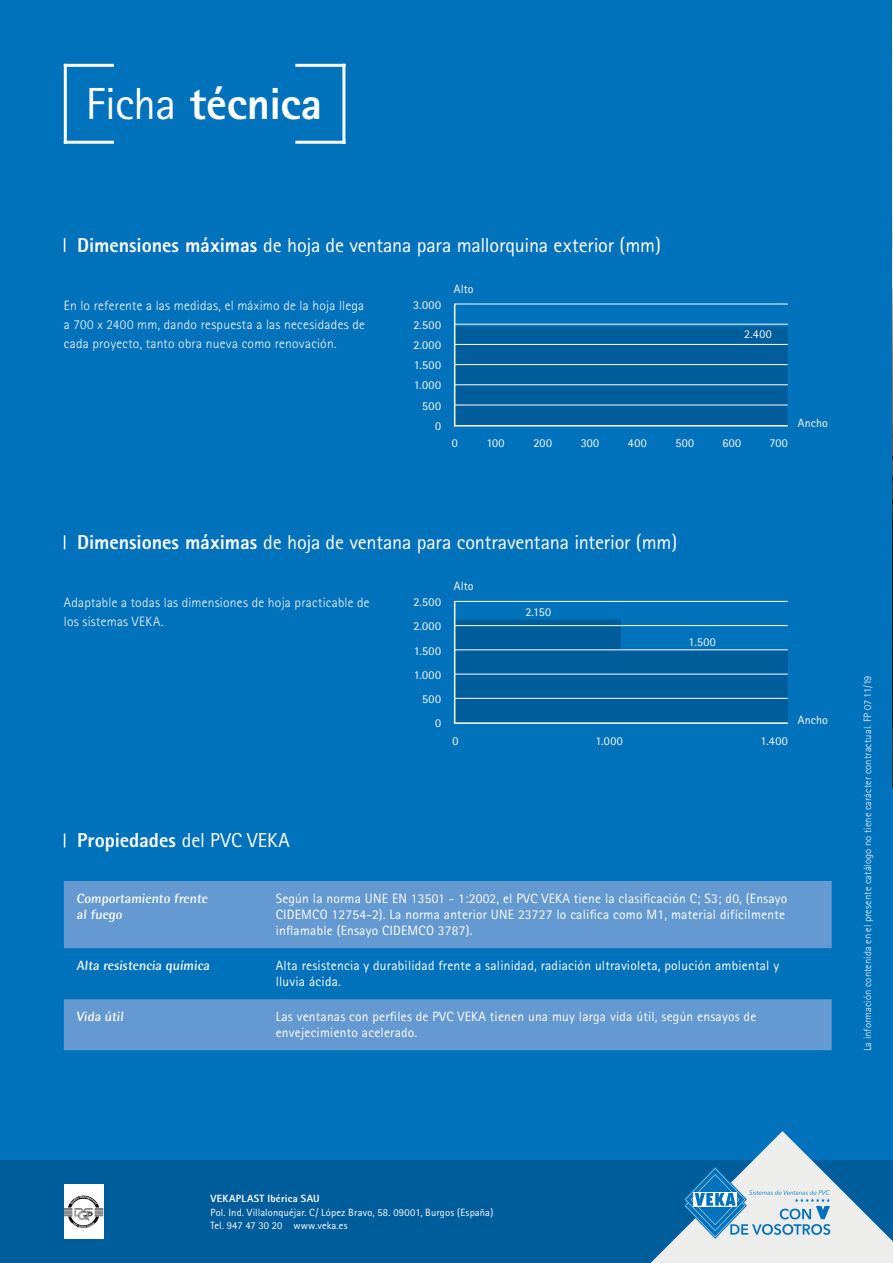
<style>
.page{position:relative;width:893px;height:1263px;background:#0072bc}
.page>*{position:absolute;margin:0;border:0;box-sizing:border-box;transform-origin:0 0}
.t1{font:800 45px "Rotis Sans Serif";letter-spacing:-.005em;color:#fff}
.t2{font:20.25px "Rotis Sans Serif";letter-spacing:-.01em;color:#fff}
.t3{font:800 20.25px "Rotis Sans Serif";color:#fff}
.t4{font:13.5px/16.2px "Rotis Sans Serif";letter-spacing:.015em;color:#fff}
.t5{font:300 13.5px/18.8px "Rotis Sans Serif";letter-spacing:.02em;color:#fff;text-align:justify}
.t6{font:700 13.5px/16.2px "Rotis Semi Sans";color:#fff}
.t7{font:12px/20.1px "Rotis Sans Serif";letter-spacing:.035em;color:#fff;text-align:right}
.t8{font:10.5px/13.5px "Rotis Sans Serif";letter-spacing:.015em;color:#fff}
.t9{font:300 10.5px "Rotis Sans Serif";letter-spacing:.015em;color:#fff}
.t10{font:800 10.5px "Rotis Sans Serif";letter-spacing:.025em;color:#fff}
.s1{font-weight:400}
.s2{font-weight:800}
</style>
<div class="page">
<div style="left:0;top:1161px;width:893px;height:102px;background:#005d9c"></div>
<svg style="left:64px;top:833px;width:1px;height:14px"></svg>
<svg style="left:64px;top:881px;width:768px;height:169px;fill:#6599d1"></svg>
<img style="left:892px;top:1px;width:1px;height:779px">
<svg style="left:64px;top:238px;width:1px;height:14px"></svg>
<div style="left:455px;top:327px;width:333px;height:99px;background:#005d9c"></div>
<hr style="left:454px;top:304px;width:1px;height:122px;background:#fff">
<hr style="left:454px;top:425px;width:334px;height:1px;background:#fff">
<hr style="left:454px;top:324px;width:334px;height:1px;background:#fff">
<hr style="left:454px;top:304px;width:334px;height:1px;background:#fff">
<hr style="left:454px;top:344px;width:334px;height:1px;background:#fff">
<hr style="left:454px;top:364px;width:334px;height:1px;background:#fff">
<hr style="left:454px;top:385px;width:334px;height:1px;background:#fff">
<hr style="left:454px;top:405px;width:334px;height:1px;background:#fff">
<svg style="left:64px;top:535px;width:1px;height:14px"></svg>
<svg style="left:455px;top:619px;width:333px;height:103px;background:#0362a2"></svg>
<hr style="left:454px;top:601px;width:1px;height:123px;background:#fff">
<hr style="left:454px;top:722px;width:334px;height:2px;background:#fff">
<hr style="left:454px;top:601px;width:334px;height:1px;background:#fff">
<hr style="left:454px;top:625px;width:334px;height:1px;background:#fff">
<hr style="left:454px;top:650px;width:334px;height:1px;background:#fff">
<hr style="left:454px;top:674px;width:334px;height:1px;background:#fff">
<hr style="left:454px;top:698px;width:334px;height:1px;background:#fff">
<svg style="left:64px;top:1185px;width:39px;height:54px;background:#ddddde"></svg>
<img style="left:70px;top:1196px;width:14px;height:7px">
<hr style="left:64px;top:64px;width:3px;height:80px;background:#fff">
<hr style="left:64px;top:141px;width:50px;height:3px;background:#fff">
<hr style="left:64px;top:64px;width:50px;height:3px;background:#fff">
<hr style="left:342px;top:64px;width:3px;height:80px;background:#fff">
<hr style="left:295px;top:141px;width:50px;height:3px;background:#fff">
<hr style="left:295px;top:64px;width:50px;height:3px;background:#fff">
<svg style="left:638px;top:1131px;width:255px;height:132px"></svg>
<h1 class="t1" style="left:86px;top:75px;width:238px"><span class="s1">Ficha</span> técnica</h1>
<h2 class="t2" style="left:77px;top:233px;width:585px"><span class="s2">Dimensiones máximas</span> de hoja de ventana para mallorquina exterior (mm)</h2>
<p class="t5" style="left:64px;top:296px;width:303px">En lo referente a las medidas, el máximo de la hoja llega a 700 x 2400 mm, dando respuesta a las necesidades de cada proyecto, tanto obra nueva como renovación.</p>
<p class="t7" style="left:413px;top:294px;width:29px">3.000</p>
<p class="t7" style="left:413px;top:315px;width:29px">2.500</p>
<p class="t7" style="left:413px;top:335px;width:29px">2.000<br>1.500<br>1.000<br>500<br>0</p>
<p class="t7" style="left:454px;top:279px;width:21px">Alto</p>
<p class="t7" style="left:452px;top:433px;width:7px">0</p>
<p class="t7" style="left:486px;top:433px;width:20px">100</p>
<p class="t7" style="left:534px;top:433px;width:20px">200</p>
<p class="t7" style="left:581px;top:433px;width:20px">300</p>
<p class="t7" style="left:744px;top:324px;width:29px">2.400</p>
<p class="t7" style="left:628px;top:433px;width:20px">400</p>
<p class="t7" style="left:675px;top:433px;width:20px">500</p>
<p class="t7" style="left:722px;top:433px;width:20px">600</p>
<p class="t7" style="left:769px;top:433px;width:20px">700</p>
<p class="t7" style="left:798px;top:412px;width:32px">Ancho</p>
<h2 class="t2" style="left:77px;top:531px;width:602px"><span class="s2">Dimensiones máximas</span> de hoja de ventana para contraventana interior (mm)</h2>
<p class="t5" style="left:64px;top:593px;width:307px">Adaptable a todas las dimensiones de hoja practicable de los sistemas VEKA.</p>
<p class="t7" style="left:413px;top:592px;width:29px">2.500</p>
<p class="t7" style="left:413px;top:616px;width:29px">2.000</p>
<p class="t7" style="left:414px;top:638px;width:29px;line-height:24.2px">1.500<br>1.000<br>500<br>0</p>
<p class="t7" style="left:454px;top:576px;width:21px">Alto</p>
<p class="t7" style="left:452px;top:730px;width:7px">0</p>
<p class="t7" style="left:525px;top:602px;width:27px">2.150</p>
<p class="t7" style="left:689px;top:631px;width:29px">1.500</p>
<p class="t7" style="left:596px;top:730px;width:29px">1.000</p>
<p class="t7" style="left:761px;top:730px;width:29px">1.400</p>
<p class="t7" style="left:798px;top:710px;width:32px">Ancho</p>
<h2 class="t3" style="left:77px;top:828px;width:214px">Propiedades <span class="s1">del PVC VEKA</span></h2>
<p class="t6" style="left:77px;top:890px;width:134px">Comportamiento frente al fuego</p>
<p class="t4" style="left:276px;top:890px;width:513px">Según la norma UNE EN 13501 - 1:2002, el PVC VEKA tiene la clasificación C; S3; d0, (Ensayo<br>CIDEMCO 12754-2). La norma anterior UNE 23727 lo califica como M1, material difícilmente inflamable (Ensayo CIDEMCO 3787).</p>
<p class="t6" style="left:77px;top:957px;width:136px">Alta resistencia química</p>
<p class="t4" style="left:276px;top:957px;width:505px">Alta resistencia y durabilidad frente a salinidad, radiación ultravioleta, polución ambiental y lluvia ácida.</p>
<p class="t6" style="left:77px;top:1008px;width:50px">Vida útil</p>
<p class="t4" style="left:276px;top:1008px;width:482px">Las ventanas con perfiles de PVC VEKA tienen una muy larga vida útil, según ensayos de envejecimiento acelerado.</p>
<p class="t9" style="left:862px;top:1051px;width:377px;rotate:-90deg">La información contenida en el presente catálogo no tiene carácter contractual. FP 07 11/19</p>
<p class="t10" style="left:211px;top:1192px;width:111px">VEKAPLAST Ibérica SAU</p>
<p class="t8" style="left:211px;top:1205px;width:284px">Pol. Ind. Villalonquéjar. C/ López Bravo, 58. 09001, Burgos (España)<br>Tel. 947 47 30 20 www.veka.es</p>
</div>
